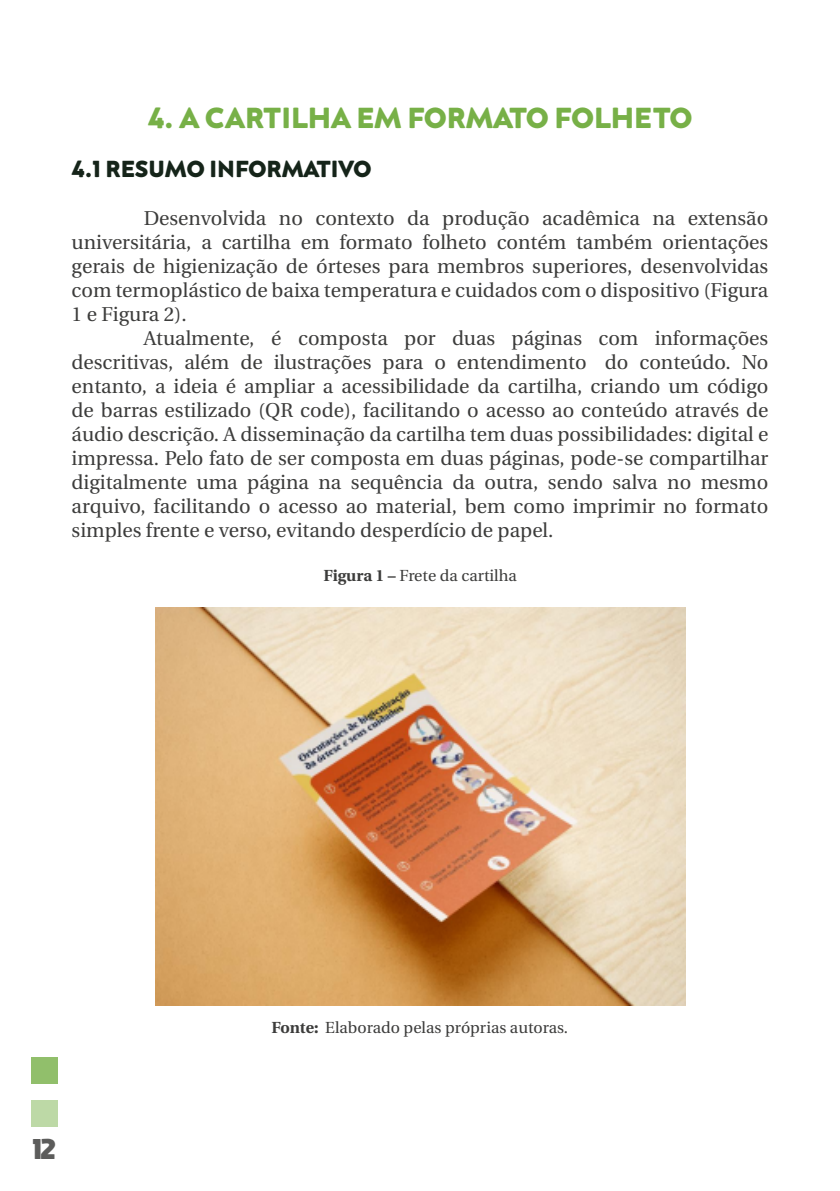
<style>
.page{position:relative;width:840px;height:1191px;background:#fff}
.page>*{position:absolute;margin:0;border:0;box-sizing:border-box;transform-origin:0 0}
.t1{font:800 30px "Neufreit";color:#77b047}
.t2{font:800 24px "Neufreit";color:#152419}
.t3{font:20px/24px "Heuristica";color:#3c3c3b;text-align:justify}
.t4{font:800 20px "moon get";color:#5c5c5b}
.t5{font:16px "Heuristica";color:#3c3c3b}
.s1{font-weight:700}
</style>
<div class="page">
<div style="left:32px;top:1057px;width:26px;height:26px;background:#91bf6b"></div>
<div style="left:32px;top:1099px;width:26px;height:27px;background:#bdd9a6"></div>
<img style="left:155px;top:607px;width:530px;height:398px">
<h1 class="t1" style="left:148px;top:100px;width:546px">4. A CARTILHA EM FORMATO FOLHETO</h1>
<p class="t2" style="left:72px;top:154px;width:301px">4.1 RESUMO INFORMATIVO</p>
<p class="t3" style="left:72px;top:206px;width:697px;text-indent:72px">Desenvolvida no contexto da produção acadêmica na extensão universitária, a cartilha em formato folheto contém também orientações gerais de higienização de órteses para membros superiores, desenvolvidas com termoplástico de baixa temperatura e cuidados com o dispositivo (Figura 1 e Figura 2).</p>
<p class="t3" style="left:72px;top:326px;width:697px;text-indent:72px">Atualmente, é composta por duas páginas com informações descritivas, além de ilustrações para o entendimento do conteúdo. No entanto, a ideia é ampliar a acessibilidade da cartilha, criando um código de barras estilizado (QR code), facilitando o acesso ao conteúdo através de áudio descrição. A disseminação da cartilha tem duas possibilidades: digital e impressa. Pelo fato de ser composta em duas páginas, pode-se compartilhar digitalmente uma página na sequência da outra, sendo salva no mesmo arquivo, facilitando o acesso ao material, bem como imprimir no formato simples frente e verso, evitando desperdício de papel.</p>
<p class="t5" style="left:323px;top:563px;width:195px"><span class="s1">Figura 1 –</span> Frete da cartilha</p>
<p class="t4" style="left:33px;top:1136px;width:24px">12</p>
<p class="t5" style="left:271px;top:1015px;width:298px"><span class="s1">Fonte:</span> Elaborado pelas próprias autoras.</p>
</div>
